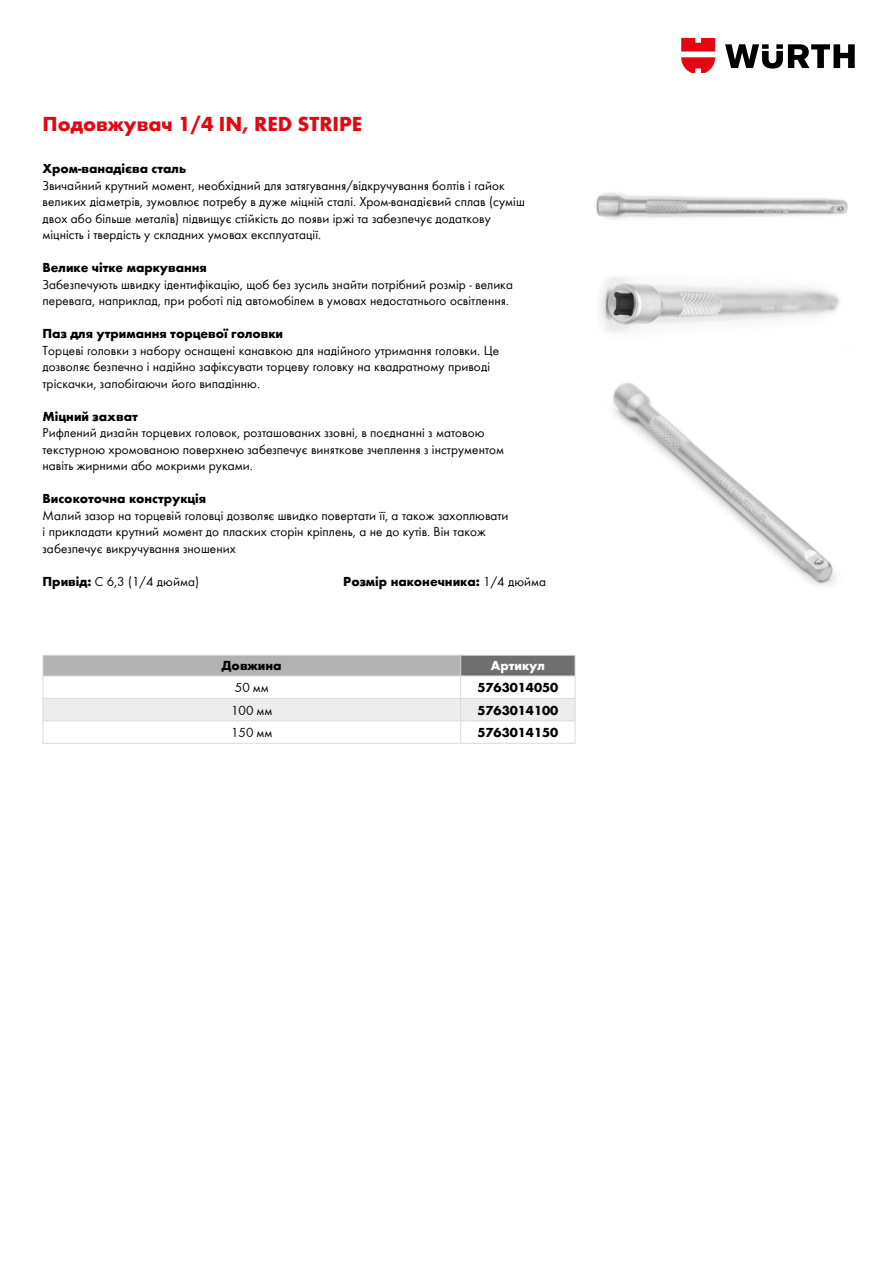
<style>
.page{position:relative;width:893px;height:1263px;background:#fff}
.page>*{position:absolute;margin:0;border:0;box-sizing:border-box;transform-origin:0 0}
.t1{font:700 21px "Wuerth";color:#e30613}
.t2{font:13.5px/16.5px "Wuerth";color:#000}
.t3{font:700 13.5px "Wuerth";color:#000}
.t4{font:13.5px "Wuerth";color:#020203}
.t5{font:700 13.5px "Wuerth";color:#fff}
.s1{font-weight:700}
.s2{font-weight:400}
</style>
<div class="page">
<svg style="left:725px;top:44px;width:130px;height:25px"></svg>
<svg style="left:681px;top:39px;width:34px;height:33px"></svg>
<hr style="left:43px;top:655px;width:418px;height:1px;background:#dadada">
<hr style="left:43px;top:743px;width:418px;height:1px;background:#dadada">
<hr style="left:461px;top:655px;width:114px;height:1px;background:#dadada">
<svg style="left:43px;top:656px;width:533px;height:87px"></svg>
<hr style="left:461px;top:743px;width:114px;height:1px;background:#dadada">
<img style="left:596px;top:192px;width:252px;height:28px">
<img style="left:600px;top:277px;width:240px;height:56px">
<img style="left:612px;top:383px;width:224px;height:202px">
<h1 class="t1" style="left:43px;top:109px;width:321px">Подовжувач 1/4 IN, RED STRIPE</h1>
<p class="t3" style="left:43px;top:159px;width:145px">Хром-ванадієва сталь</p>
<p class="t2" style="left:43px;top:176px;width:484px">Звичайний крутний момент, необхідний для затягування/відкручування болтів і гайок великих діаметрів, зумовлює потребу в дуже міцній сталі. Хром-ванадієвий сплав (суміш двох або більше металів) підвищує стійкість до появи іржі та забезпечує додаткову міцність і твердість у складних умовах експлуатації.</p>
<p class="t3" style="left:43px;top:258px;width:166px">Велике чітке маркування</p>
<p class="t2" style="left:43px;top:275px;width:472px">Забезпечують швидку ідентифікацію, щоб без зусиль знайти потрібний розмір - велика перевага, наприклад, при роботі під автомобілем в умовах недостатнього освітлення.</p>
<p class="t3" style="left:43px;top:324px;width:242px">Паз для утримання торцевої головки</p>
<p class="t2" style="left:43px;top:341px;width:458px">Торцеві головки з набору оснащені канавкою для надійного утримання головки. Це дозволяє безпечно і надійно зафіксувати торцеву головку на квадратному приводі тріскачки, запобігаючи його випадінню.</p>
<p class="t3" style="left:43px;top:406px;width:97px">Міцний захват</p>
<p class="t2" style="left:43px;top:424px;width:463px">Рифлений дизайн торцевих головок, розташованих ззовні, в поєднанні з матовою текстурною хромованою поверхнею забезпечує виняткове зчеплення з інструментом навіть жирними або мокрими руками.</p>
<p class="t3" style="left:43px;top:489px;width:165px">Високоточна конструкція</p>
<p class="t2" style="left:43px;top:506px;width:468px">Малий зазор на торцевій головці дозволяє швидко повертати її, а також захоплювати і прикладати крутний момент до пласких сторін кріплень, а не до кутів. Він також забезпечує викручування зношених</p>
<p class="t2" style="left:43px;top:572px;width:158px"><span class="s1">Привід:</span> C 6,3 (1/4 дюйма)</p>
<p class="t3" style="left:343px;top:571px;width:204px">Розмір наконечника: <span class="s2">1/4 дюйма</span></p>
<p class="t3" style="left:222px;top:655px;width:61px">Довжина</p>
<p class="t5" style="left:491px;top:655px;width:56px">Артикул</p>
<p class="t4" style="left:235px;top:679px;width:35px">50 мм</p>
<p class="t3" style="left:477px;top:678px;width:82px">5763014050</p>
<p class="t4" style="left:231px;top:701px;width:43px">100 мм</p>
<p class="t3" style="left:477px;top:700px;width:82px">5763014100</p>
<p class="t4" style="left:231px;top:723px;width:43px">150 мм</p>
<p class="t3" style="left:477px;top:723px;width:82px">5763014150</p>
</div>
